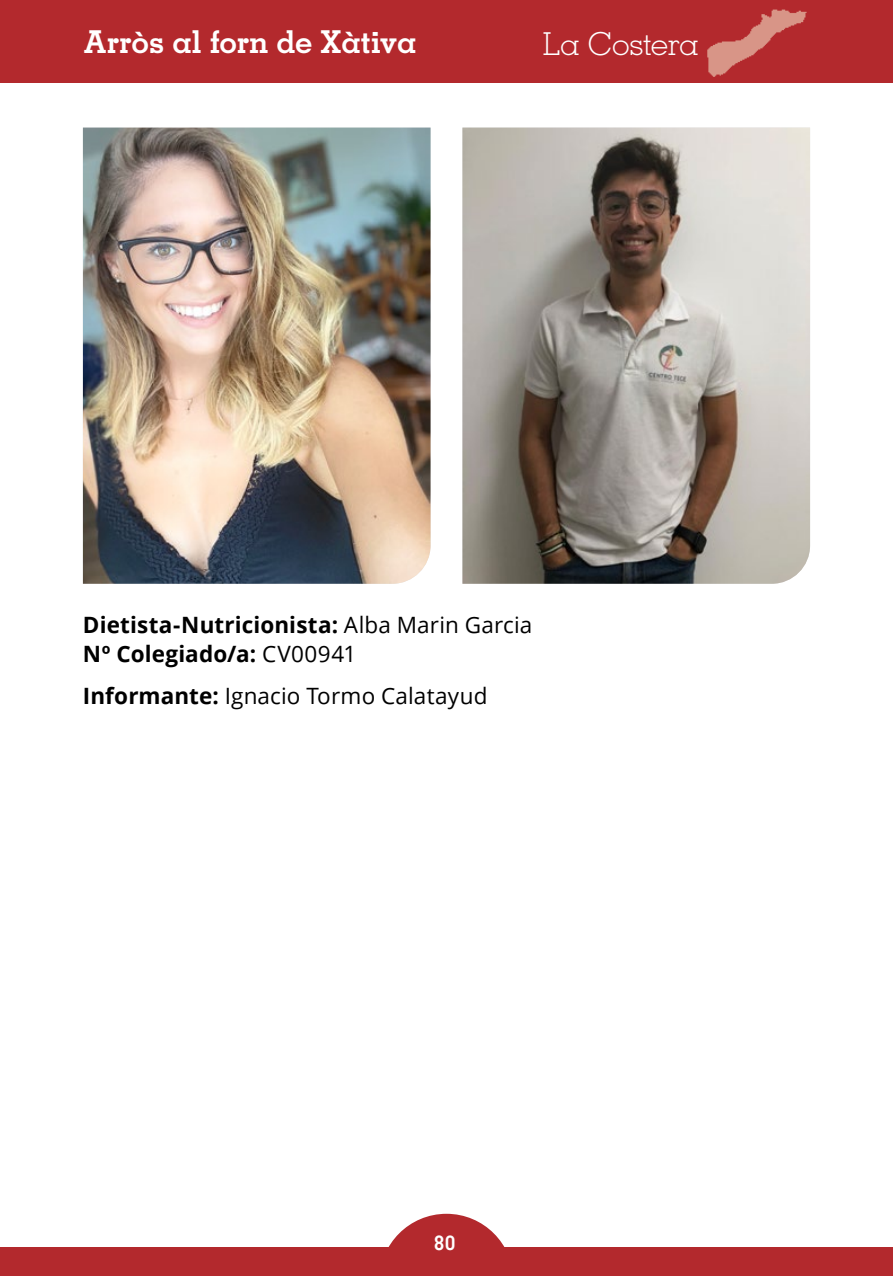
<style>
.page{position:relative;width:893px;height:1276px;background:#fff}
.page>*{position:absolute;margin:0;border:0;box-sizing:border-box;transform-origin:0 0}
.t1{font:700 31.5px "Memphis LT Std";letter-spacing:-.01em;color:#fff}
.t2{font:300 31.5px "Memphis LT Std";letter-spacing:-.005em;color:#fff}
.t3{font:700 22.5px/29.2px "Open Sans";letter-spacing:.005em;color:#000}
.t4{font:22.5px "Open Sans";letter-spacing:.005em;color:#000}
.t5{font:700 20.25px "Memphis LT Std";color:#fff}
.s1{font-weight:400}
.s2{font-weight:700}
</style>
<div class="page">
<div style="left:0;top:1247px;width:893px;height:29px;background:#b3292d"></div>
<svg style="left:388px;top:1213px;width:117px;height:34px"></svg>
<div style="left:0;top:0;width:893px;height:83px;background:#b3292d"></div>
<img style="left:707px;top:9px;width:100px;height:68px">
<img style="left:83px;top:128px;width:348px;height:456px">
<img style="left:462px;top:128px;width:348px;height:456px">
<h1 class="t1" style="left:84px;top:22px;width:334px">Arròs al forn de Xàtiva</h1>
<h1 class="t2" style="left:543px;top:24px;width:157px">La Costera</h1>
<p class="t3" style="left:83px;top:609px;width:451px">Dietista-Nutricionista: <span class="s1">Alba Marin Garcia<br></span>Nº Colegiado/a: <span class="s1">CV00941</span></p>
<p class="t4" style="left:83px;top:680px;width:406px"><span class="s2">Informante:</span> Ignacio Tormo Calatayud</p>
<p class="t5" style="left:434px;top:1229px;width:22px">80</p>
</div>
